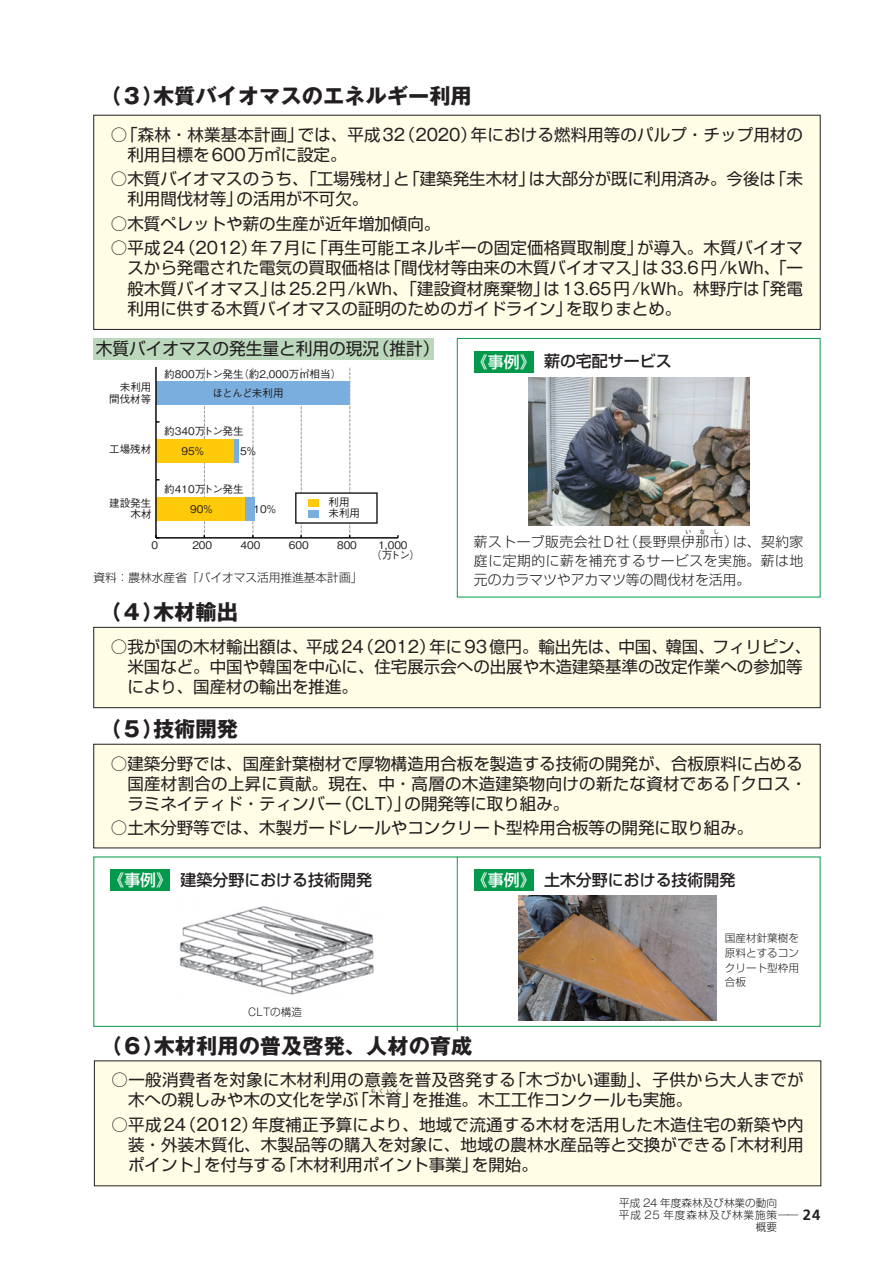
<style>
.page{position:relative;width:893px;height:1263px;background:#fff}
.page>*{position:absolute;margin:0;border:0;box-sizing:border-box;transform-origin:0 0}
.t1{font:21.3px "Gothic MB101 Pr 5 Bold 90 msp RKSJ H";color:#231f20}
.t2{font:16.95px "Shin Go Pro Regular 90 msp RKSJ H";color:#231f20}
.t3{font:16.5px/20.2px "Shin Go Pro Regular 90 msp RKSJ H";color:#231f20}
.t4{font:16.5px/20.2px "Shin Go Pro Regular 90 msp RKSJ H";letter-spacing:.025em;color:#231f20}
.t5{font:15.9px "Shin Go Pro Medium 90 msp RKSJ H";color:#231f20}
.t6{font:13.8px/19.2px "Shin Go Pro Light 90 msp RKSJ H";letter-spacing:.03em;color:#231f20}
.t7{font:11.7px "Shin Go Pro Light 90 msp RKSJ H";color:#231f20}
.t8{font:10.65px/14.9px "Shin Go Pro Light 90 msp RKSJ H";color:#231f20;text-align:justify}
.t9{font:10.65px "Shin Go Pro Light 90 msp RKSJ H";letter-spacing:.08em;color:#231f20}
.t10{font:10.65px "Gothic MB101 Pro Light 90 msp RKSJ H";color:#231f20}
.t11{font:10.5px/11.2px "Gothic BBB Pro Medium 90 msp RKSJ H";color:#231f20}
.t12{font:5.85px "Shin Go Pro Light 90 msp RKSJ H";color:#231f20}
.t13{font:5.25px "Shin Go Pro Regular 90 msp RKSJ H";color:#231f20}
.s1{font-family:"Gothic MB101 Pro Regular 90 msp RKSJ H"}
.s2{color:#fff}
.s3{font-family:"Gothic MB101 Pro Light 90 msp RKSJ H"}
.s4{font-family:"Shin Go Pro Light 90 msp RKSJ H"}
.s5{font-family:"Frutiger";font-weight:700;font-size:14.85px}
</style>
<div class="page">
<div style="left:94px;top:115px;width:726px;height:214px;background:#fffde5"></div>
<div style="left:94px;top:115px;width:726px;height:215px;border:1px solid #231f20"></div>
<div style="left:94px;top:627px;width:726px;height:81px;background:#fffde5"></div>
<div style="left:94px;top:627px;width:726px;height:81px;border:1px solid #231f20"></div>
<div style="left:94px;top:744px;width:726px;height:104px;background:#fffde5"></div>
<div style="left:94px;top:744px;width:726px;height:104px;border:1px solid #231f20"></div>
<div style="left:94px;top:1061px;width:727px;height:125px;background:#fffde5"></div>
<div style="left:94px;top:338px;width:340px;height:21px;background:#bbd7bc"></div>
<div style="left:295px;top:492px;width:83px;height:32px;border:1px solid #231f20"></div>
<div style="left:156px;top:497px;width:90px;height:24px;background:#feca0a"></div>
<div style="left:156px;top:439px;width:78px;height:24px;background:#feca0a"></div>
<div style="left:245px;top:497px;width:10px;height:24px;background:#79aede"></div>
<hr style="left:234px;top:439px;width:4px;height:24px;background:#79aede">
<div style="left:156px;top:381px;width:194px;height:24px;background:#79aede"></div>
<div style="left:309px;top:499px;width:10px;height:8px;background:#feca0a"></div>
<div style="left:309px;top:510px;width:10px;height:8px;background:#79aede"></div>
<hr style="left:156px;top:537px;width:242px;height:2px;background:#030303">
<svg style="left:204px;top:368px;width:1px;height:169px"></svg>
<svg style="left:252px;top:368px;width:2px;height:170px"></svg>
<svg style="left:300px;top:368px;width:2px;height:170px"></svg>
<svg style="left:349px;top:368px;width:1px;height:169px"></svg>
<hr style="left:155px;top:368px;width:2px;height:170px;background:#030303">
<div style="left:457px;top:338px;width:363px;height:259px;border:1px solid #03994a"></div>
<div style="left:474px;top:351px;width:59px;height:21px;background:#03994a"></div>
<img style="left:528px;top:377px;width:221px;height:149px">
<div style="left:94px;top:857px;width:726px;height:170px;border:1px solid #03994a"></div>
<div style="left:111px;top:870px;width:59px;height:21px;background:#03994a"></div>
<div style="left:474px;top:870px;width:59px;height:21px;background:#03994a"></div>
<img style="left:179px;top:906px;width:195px;height:89px">
<img style="left:519px;top:896px;width:197px;height:124px">
<hr style="left:457px;top:857px;width:1px;height:174px;background:#00a54f">
<p class="t1" style="left:100px;top:88px;width:373px">（３）木質バイオマスのエネルギー利用</p>
<p class="t3" style="left:127px;top:126px;width:677px;text-indent:-16px">○「森林・林業基本計画」では、平成<span class="s1">32</span>（<span class="s1">2020</span>）年における燃料用等のパルプ・チップ用材の利用目標を<span class="s1">600</span>万㎥に設定。</p>
<p class="t3" style="left:127px;top:171px;width:677px;text-indent:-16px">○木質バイオマスのうち、「工場残材」と「建築発生木材」は大部分が既に利用済み。今後は「未利用間伐材等」の活用が不可欠。</p>
<p class="t3" style="left:111px;top:216px;width:331px">○木質ペレットや薪の生産が近年増加傾向。</p>
<p class="t3" style="left:127px;top:240px;width:677px;text-align:justify;text-indent:-16px">○平成<span class="s1">24</span>（<span class="s1">2012</span>）年７月に「再生可能エネルギーの固定価格買取制度」が導入。木質バイオマスから発電された電気の買取価格は「間伐材等由来の木質バイオマス」は<span class="s1">33.6</span>円<span class="s1">/kWh</span>、「一般木質バイオマス」は<span class="s1">25.2</span>円<span class="s1">/kWh</span>、「建設資材廃棄物」は<span class="s1">13.65</span>円<span class="s1">/kWh</span>。林野庁は「発電利用に供する木質バイオマスの証明のためのガイドライン」を取りまとめ。</p>
<p class="t2" style="left:96px;top:342px;width:345px">木質バイオマスの発生量と利用の現況（推計）</p>
<p class="t11" style="left:109px;top:383px;width:44px;text-align:right">未利用間伐材等</p>
<p class="t11" style="left:109px;top:445px;width:44px">工場残材</p>
<p class="t11" style="left:109px;top:499px;width:44px;text-align:right">建設発生木材</p>
<p class="t11" style="left:213px;top:366px;width:130px;line-height:18.9px;text-indent:-48px">約800万トン発生（約2,000万㎥相当）ほとんど未利用</p>
<p class="t11" style="left:164px;top:427px;width:81px">約340万トン発生</p>
<p class="t11" style="left:182px;top:447px;width:24px">95%</p>
<p class="t11" style="left:240px;top:447px;width:17px">5%</p>
<p class="t11" style="left:164px;top:485px;width:81px">約410万トン発生</p>
<p class="t11" style="left:190px;top:505px;width:24px">90%</p>
<p class="t11" style="left:253px;top:505px;width:24px">10%</p>
<p class="t11" style="left:329px;top:498px;width:33px">利用未利用</p>
<p class="t11" style="left:152px;top:541px;width:8px">0</p>
<p class="t11" style="left:241px;top:541px;width:21px">400</p>
<p class="t11" style="left:289px;top:541px;width:21px">600</p>
<p class="t11" style="left:337px;top:541px;width:21px">800</p>
<p class="t11" style="left:378px;top:541px;width:31px">1,000</p>
<p class="t11" style="left:192px;top:541px;width:21px">200</p>
<p class="t11" style="left:371px;top:551px;width:50px">（万トン）</p>
<p class="t7" style="left:94px;top:573px;width:270px">資料：農林水産省「バイオマス活用推進基本計画」</p>
<p class="t1" style="left:100px;top:604px;width:140px">（４）木材輸出</p>
<p class="t5" style="left:472px;top:355px;width:201px"><span class="s2">《事例》</span> 薪の宅配サービス</p>
<p class="t12" style="left:685px;top:529px;width:7px">い</p>
<p class="t12" style="left:699px;top:529px;width:7px">な</p>
<p class="t12" style="left:713px;top:529px;width:7px">し</p>
<p class="t6" style="left:474px;top:553px;width:331px">庭に定期的に薪を補充するサービスを実施。薪は地元のカラマツやアカマツ等の間伐材を活用。</p>
<p class="t6" style="left:474px;top:534px;width:331px">薪ストーブ販売会社<span class="s3">D</span>社（長野県伊那市）は、契約家</p>
<p class="t3" style="left:127px;top:639px;width:685px;text-indent:-16px">○我が国の木材輸出額は、平成<span class="s1">24</span>（<span class="s1">2012</span>）年に<span class="s1">93</span>億円。輸出先は、中国、韓国、フィリピン、米国など。中国や韓国を中心に、住宅展示会への出展や木造建築基準の改定作業への参加等により、国産材の輸出を推進。</p>
<p class="t1" style="left:100px;top:721px;width:140px">（５）技術開発</p>
<p class="t3" style="left:127px;top:755px;width:681px;text-indent:-16px">○建築分野では、国産針葉樹材で厚物構造用合板を製造する技術の開発が、合板原料に占める国産材割合の上昇に貢献。現在、中・高層の木造建築物向けの新たな資材である「クロス・ラミネイティド・ティンバー（<span class="s1">CLT</span>）」の開発等に取り組み。</p>
<p class="t3" style="left:111px;top:820px;width:644px">○土木分野等では、木製ガードレールやコンクリート型枠用合板等の開発に取り組み。</p>
<p class="t5" style="left:108px;top:874px;width:265px"><span class="s2">《事例》</span> 建築分野における技術開発</p>
<p class="t5" style="left:472px;top:874px;width:265px"><span class="s2">《事例》</span> 土木分野における技術開発</p>
<p class="t10" style="left:248px;top:1008px;width:55px">CLT<span class="s4">の構造</span></p>
<p class="t1" style="left:101px;top:1038px;width:373px">（６）木材利用の普及啓発、人材の育成</p>
<p class="t8" style="left:725px;top:932px;width:76px">国産材針葉樹を原料とするコンクリート型枠用合板</p>
<p class="t4" style="left:128px;top:1072px;width:677px;text-indent:-16px">○一般消費者を対象に木材利用の意義を普及啓発する「木づかい運動」、子供から大人までが木への親しみや木の文化を学ぶ「木育」を推進。木工工作コンクールも実施。</p>
<p class="t13" style="left:370px;top:1089px;width:15px">もく</p>
<p class="t13" style="left:387px;top:1089px;width:15px">いく</p>
<p class="t3" style="left:128px;top:1117px;width:677px;text-align:justify;text-indent:-16px">○平成<span class="s1">24</span>（<span class="s1">2012</span>）年度補正予算により、地域で流通する木材を活用した木造住宅の新築や内装・外装木質化、木製品等の購入を対象に、地域の農林水産品等と交換ができる「木材利用ポイント」を付与する「木材利用ポイント事業」を開始。</p>
<p class="t8" style="left:619px;top:1197px;width:160px">平成 <span class="s3">24</span> 年度森林及び林業の動向</p>
<p class="t9" style="left:619px;top:1211px;width:203px">平成 <span class="s3">25</span> 年度森林及び林業施策｜｜ <span class="s5">24</span></p>
<p class="t8" style="left:756px;top:1221px;width:23px">概要</p>
</div>
